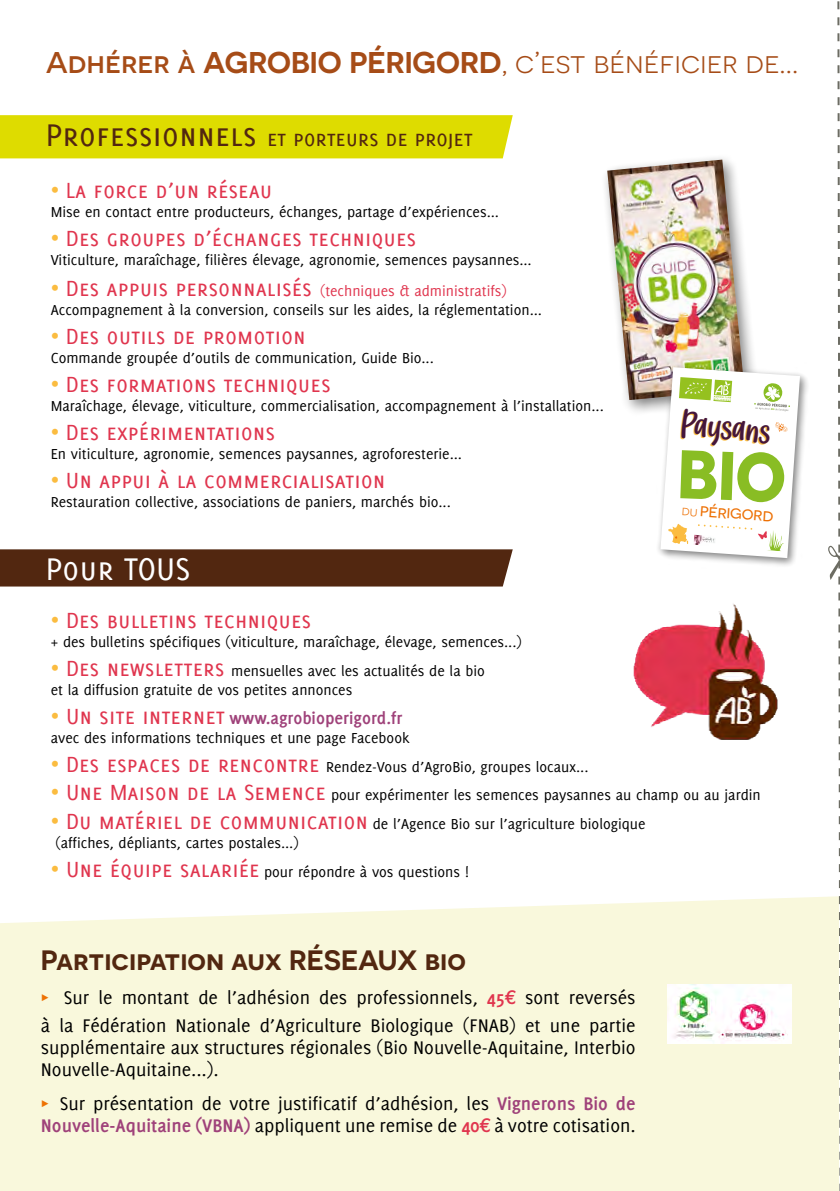
<style>
.page{position:relative;width:840px;height:1191px;background:#fff}
.page>*{position:absolute;margin:0;border:0;box-sizing:border-box;transform-origin:0 0}
.t1{font:35.2px "Lady Nature";color:#44163d}
.t2{font:34.2px "Delicious Small Caps";color:#fff}
.t3{font:30px "Novecentosanswide";color:#a64c17}
.t4{font:600 28px "Novecentosanswide";color:#522710}
.t5{font:24px "Delicious Small Caps";color:#e0354e}
.t6{font:23.8px "Delicious Small Caps";letter-spacing:-.01em;color:#522710}
.t7{font:20px/22px "Delicious";color:#000}
.t8{font:700 18.4px "Delicious";color:#9f427a}
.t9{font:17.8px "Novecentosanswide";color:#ed7004}
.t10{font:15.8px/19px "Delicious";color:#000}
.s1{font-weight:500}
.s2{font-weight:600}
.s3{font-size:34.2px}
.s4{font-family:"Gill Sans";color:#fbbc40}
.s5{font-family:"Gill Sans";font-size:24px;color:#fbbc40}
.s6{font-family:"Delicious Small Caps";font-size:24px;color:#e0354e}
.s7{color:#e0354e}
.s8{font-size:13.2px}
.s9{font-family:"Gill Sans";font-weight:400;font-size:24px;color:#fbbc40}
.s10{font-family:"Delicious Small Caps";font-weight:400;font-size:24px;color:#e0354e}
.s11{color:#ee7203}
.s12{font-weight:700;color:#e0354e}
.s13{font-weight:700;color:#9f427a}
</style>
<div class="page">
<div style="left:0;top:897px;width:827px;height:294px;background:#f9f8dc"></div>
<div style="left:0;top:115px;width:512px;height:43px;background:#dedc00"></div>
<div style="left:0;top:549px;width:512px;height:37px;background:#522710"></div>
<div style="left:599px;top:152px;width:161px;height:264px;background:#000;opacity:.5"></div>
<img style="left:607px;top:160px;width:137px;height:240px">
<div style="left:656px;top:362px;width:153px;height:206px;background:#000;opacity:.5"></div>
<svg style="left:660px;top:367px;width:139px;height:191px"></svg>
<svg style="left:827px;top:1px;width:12px;height:1190px"></svg>
<img style="left:667px;top:984px;width:124px;height:59px">
<img style="left:633px;top:603px;width:145px;height:137px">
<h3 class="t3" style="left:46px;top:45px;width:753px"><span class="s1">Adhérer à</span> <span class="s2">AGROBIO PÉRIGORD</span>, c’est bénéficier de...</h3>
<h3 class="t6" style="left:46px;top:124px;width:428px"><span class="s3">Professionnels</span> et porteurs de projet</h3>
<h3 class="t5" style="left:51px;top:176px;width:223px"><span class="s4">•</span> La force d’un réseau</h3>
<p class="t10" style="left:51px;top:202px;width:449px">Mise en contact entre producteurs, échanges, partage d’expériences...</p>
<h3 class="t5" style="left:51px;top:224px;width:367px"><span class="s4">•</span> Des groupes d’échanges techniques</h3>
<p class="t10" style="left:51px;top:250px;width:482px">Viticulture, maraîchage, filières élevage, agronomie, semences paysannes...</p>
<p class="t10" style="left:51px;top:281px;width:492px"><span class="s5">•</span> <span class="s6">Des appuis personnalisés</span> <span class="s7">(techniques &amp; administratifs)<br></span>Accompagnement à la conversion, conseils sur les aides, la réglementation...</p>
<h3 class="t5" style="left:51px;top:323px;width:256px"><span class="s4">•</span> Des outils de promotion</h3>
<p class="t10" style="left:51px;top:348px;width:384px">Commande groupée d’outils de communication, Guide Bio...</p>
<h3 class="t5" style="left:51px;top:370px;width:281px"><span class="s4">•</span> Des formations techniques</h3>
<p class="t10" style="left:51px;top:396px;width:554px">Maraîchage, élevage, viticulture, commercialisation, accompagnement à l’installation...</p>
<h3 class="t5" style="left:51px;top:418px;width:226px"><span class="s4">•</span> Des expérimentations</h3>
<p class="t10" style="left:51px;top:444px;width:412px">En viticulture, agronomie, semences paysannes, agroforesterie...</p>
<h3 class="t5" style="left:51px;top:466px;width:336px"><span class="s4">•</span> Un appui à la commercialisation</h3>
<p class="t10" style="left:51px;top:492px;width:401px">Restauration collective, associations de paniers, marchés bio...</p>
<h2 class="t2" style="left:46px;top:549px;width:146px">Pour TOUS</h2>
<h1 class="t1" style="left:683px;top:402px;width:91px;rotate:6deg">Paysans</h1>
<p class="t9" style="left:682px;top:498px;width:93px;rotate:4deg"><span class="s8">du</span> périgord</p>
<h3 class="t5" style="left:51px;top:606px;width:262px"><span class="s4">•</span> Des bulletins techniques</h3>
<p class="t10" style="left:51px;top:632px;width:472px">+ des bulletins spécifiques (viticulture, maraîchage, élevage, semences...)</p>
<p class="t10" style="left:51px;top:661px;width:435px"><span class="s5">•</span> <span class="s6">Des newsletters</span> mensuelles avec les actualités de la bio et la diffusion gratuite de vos petites annonces</p>
<p class="t8" style="left:51px;top:707px;width:353px"><span class="s9">•</span> <span class="s10">Un site internet</span> www.agrobioperigord.fr</p>
<p class="t10" style="left:51px;top:728px;width:360px">avec des informations techniques et une page Facebook</p>
<p class="t10" style="left:51px;top:756px;width:538px"><span class="s5">•</span> <span class="s6">Des espaces de rencontre</span> Rendez-Vous d’AgroBio, groupes locaux...</p>
<p class="t10" style="left:51px;top:785px;width:711px"><span class="s5">•</span> <span class="s6">Une Maison de la Semence</span> pour expérimenter les semences paysannes au champ ou au jardin</p>
<p class="t10" style="left:56px;top:814px;width:591px;text-indent:-5px"><span class="s5">•</span> <span class="s6">Du matériel de communication</span> de l’Agence Bio sur l’agriculture biologique (affiches, dépliants, cartes postales...)</p>
<p class="t10" style="left:51px;top:862px;width:419px"><span class="s5">•</span> <span class="s6">Une équipe salariée</span> pour répondre à vos questions !</p>
<h3 class="t4" style="left:41px;top:943px;width:426px">Participation aux RÉSEAUX bio</h3>
<p class="t7" style="left:41px;top:983px;width:596px;line-height:28px"><span class="s11">π</span> Sur le montant de l’adhésion des professionnels, <span class="s12">45¤</span> sont reversés à la Fédération Nationale d’Agriculture Biologique (FNAB) et une partie</p>
<p class="t7" style="left:41px;top:1036px;width:596px">supplémentaire aux structures régionales (Bio Nouvelle-Aquitaine, Interbio<br>Nouvelle-Aquitaine...).</p>
<p class="t7" style="left:41px;top:1091px;width:596px"><span class="s11">π</span> Sur présentation de votre justificatif d’adhésion, les <span class="s13">Vignerons Bio de<br>Nouvelle-Aquitaine (VBNA)</span> appliquent une remise de <span class="s12">40¤</span> à votre cotisation.</p>
</div>
